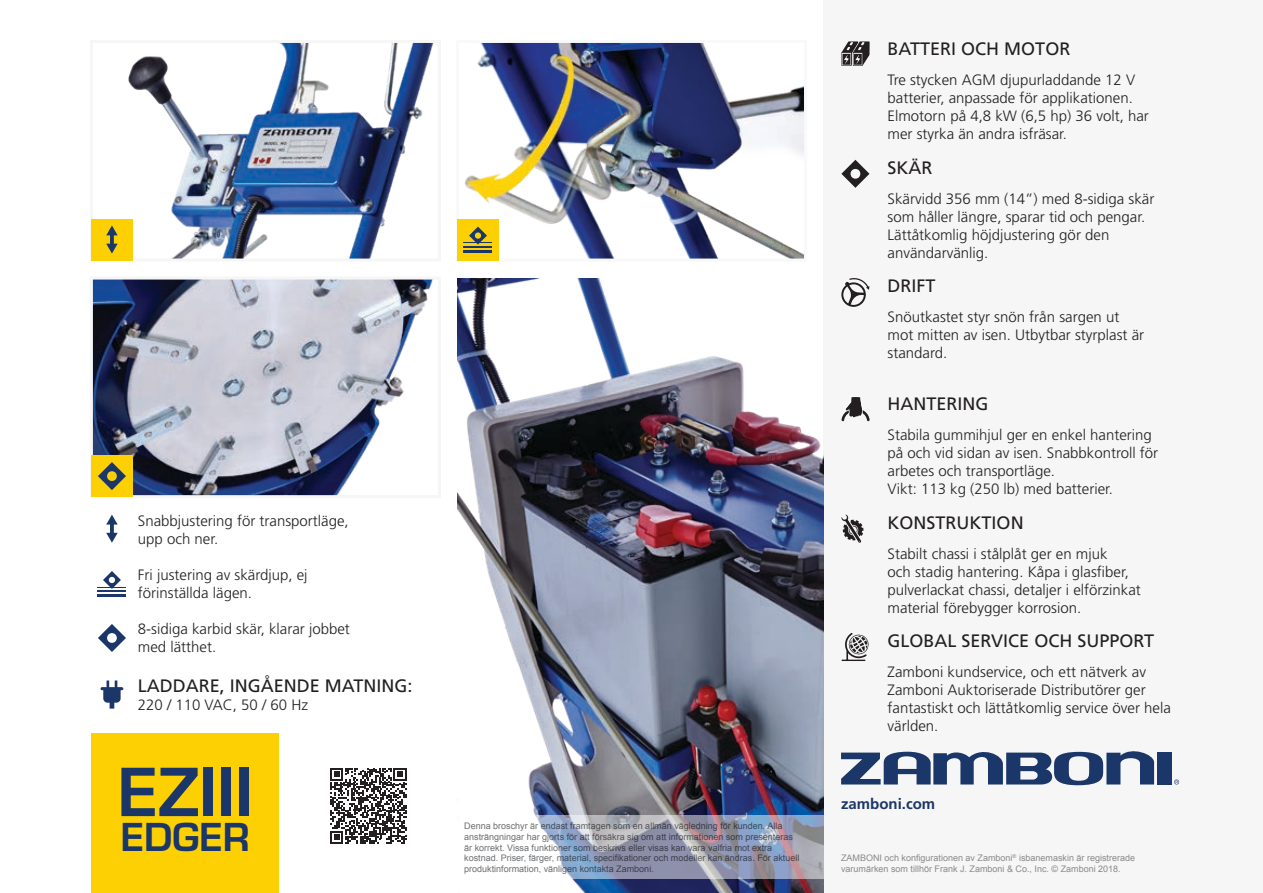
<style>
.page{position:relative;width:1263px;height:893px;background:#fff}
.page>*{position:absolute;margin:0;border:0;box-sizing:border-box;transform-origin:0 0}
.t1{font:600 64.5px "Eurostile LT Std";color:#1b3668}
.t2{font:600 37.5px "Eurostile LT Std";color:#1b3668}
.t3{font:18px "Frutiger";color:#231f20}
.t4{font:300 15px/18px "Frutiger";color:#231f20}
.t5{font:700 15px "Frutiger";color:#1b3668}
.t6{font:9px/10.8px "Arial";color:#6d6f71}
.t7{font:9px/10.8px "Arial";color:#8a8a8a}
</style>
<div class="page">
<svg style="left:330px;top:768px;width:76px;height:76px"></svg>
<div style="left:823px;top:0;width:440px;height:893px;background:#f6f6f7"></div>
<div style="left:91px;top:733px;width:188px;height:160px;background:#fdd004"></div>
<img style="left:457px;top:278px;width:366px;height:615px">
<img style="left:128px;top:44px;width:306px;height:214px">
<img style="left:94px;top:281px;width:339px;height:213px">
<div style="left:90px;top:277px;width:351px;height:221px;border:3px solid #f6f6f7"></div>
<img style="left:464px;top:44px;width:339px;height:214px">
<div style="left:456px;top:40px;width:351px;height:222px;border:3px solid #f7f9fa"></div>
<div style="left:1157px;top:752px;width:14px;height:32px;background:#1b3668"></div>
<svg style="left:841px;top:751px;width:313px;height:34px"></svg>
<svg style="left:1174px;top:779px;width:5px;height:5px"></svg>
<svg style="left:457px;top:816px;width:366px;height:63px"></svg>
<svg style="left:841px;top:41px;width:29px;height:25px"></svg>
<svg style="left:841px;top:515px;width:22px;height:28px"></svg>
<svg style="left:841px;top:633px;width:28px;height:28px"></svg>
<div style="left:457px;top:219px;width:41px;height:41px;background:#fdd004"></div>
<div style="left:91px;top:456px;width:41px;height:41px;background:#fdd004"></div>
<div style="left:91px;top:219px;width:41px;height:41px;background:#fdd004"></div>
<svg style="left:841px;top:160px;width:28px;height:28px"></svg>
<svg style="left:98px;top:462px;width:28px;height:28px"></svg>
<svg style="left:98px;top:624px;width:28px;height:28px"></svg>
<hr style="left:98px;top:590px;width:28px;height:2px;background:#1b3668">
<hr style="left:98px;top:594px;width:28px;height:3px;background:#1b3668">
<svg style="left:98px;top:571px;width:28px;height:18px"></svg>
<hr style="left:464px;top:246px;width:28px;height:2px;background:#1b3668">
<hr style="left:464px;top:250px;width:28px;height:2px;background:#1b3668">
<svg style="left:464px;top:227px;width:28px;height:18px"></svg>
<svg style="left:106px;top:515px;width:12px;height:28px"></svg>
<svg style="left:106px;top:225px;width:12px;height:29px"></svg>
<svg style="left:841px;top:278px;width:28px;height:29px"></svg>
<svg style="left:841px;top:397px;width:29px;height:24px"></svg>
<svg style="left:101px;top:680px;width:22px;height:29px"></svg>
<p class="t4" style="left:138px;top:512px;width:212px">Snabbjustering för transportläge, upp och ner.</p>
<p class="t4" style="left:138px;top:566px;width:171px">Fri justering av skärdjup, ej förinställda lägen.</p>
<p class="t4" style="left:138px;top:620px;width:213px">8-sidiga karbid skär, klarar jobbet med lätthet.</p>
<p class="t3" style="left:138px;top:675px;width:276px">LADDARE, INGÅENDE MATNING:</p>
<p class="t4" style="left:138px;top:696px;width:172px">220 / 110 VAC, 50 / 60 Hz</p>
<h1 class="t1" style="left:118px;top:752px;width:137px">EZIII</h1>
<h2 class="t2" style="left:121px;top:814px;width:131px">EDGER</h2>
<p class="t6" style="left:464px;top:820px;width:337px">Denna broschyr är endast framtagen som en allmän vägledning för kunden. Alla ansträngningar har gjorts för att försäkra sig om att informationen som presenteras är korrekt. Vissa funktioner som beskrivs eller visas kan vara valfria mot extra kostnad. Priser, färger, material, specifikationer och modeller kan ändras. För aktuell produktinformation, vänligen kontakta Zamboni.</p>
<p class="t3" style="left:888px;top:39px;width:184px">BATTERI OCH MOTOR</p>
<p class="t4" style="left:888px;top:71px;width:263px">Tre stycken AGM djupurladdande 12 V batterier, anpassade för applikationen.<br>Elmotorn på 4,8 kW (6,5 hp) 36 volt, har mer styrka än andra isfräsar.</p>
<p class="t3" style="left:888px;top:157px;width:47px">SKÄR</p>
<p class="t4" style="left:888px;top:190px;width:268px">Skärvidd 356 mm (14”) med 8-sidiga skär som håller längre, sparar tid och pengar.<br>Lättåtkomlig höjdjustering gör den användarvänlig.</p>
<p class="t3" style="left:888px;top:275px;width:50px">DRIFT</p>
<p class="t4" style="left:888px;top:308px;width:258px">Snöutkastet styr snön från sargen ut mot mitten av isen. Utbytbar styrplast är standard.</p>
<p class="t3" style="left:888px;top:393px;width:102px">HANTERING</p>
<p class="t4" style="left:888px;top:426px;width:272px">Stabila gummihjul ger en enkel hantering på och vid sidan av isen. Snabbkontroll för arbetes och transportläge.<br>Vikt: 113 kg (250 lb) med batterier.</p>
<p class="t3" style="left:888px;top:512px;width:138px">KONSTRUKTION</p>
<p class="t4" style="left:888px;top:544px;width:255px">Stabilt chassi i stålplåt ger en mjuk<br>och stadig hantering. Kåpa i glasfiber, pulverlackat chassi, detaljer i elförzinkat material förebygger korrosion.</p>
<p class="t3" style="left:888px;top:630px;width:268px">GLOBAL SERVICE OCH SUPPORT</p>
<p class="t4" style="left:888px;top:663px;width:285px">Zamboni kundservice, och ett nätverk av Zamboni Auktoriserade Distributörer ger fantastiskt och lättåtkomlig service över hela världen.</p>
<p class="t5" style="left:841px;top:795px;width:96px">zamboni.com</p>
<p class="t7" style="left:841px;top:853px;width:295px">ZAMBONI och konfigurationen av Zamboni<sup>®</sup> isbanemaskin är registrerade varumärken som tillhör Frank J. Zamboni &amp; Co., Inc. © Zamboni 2018.</p>
</div>
